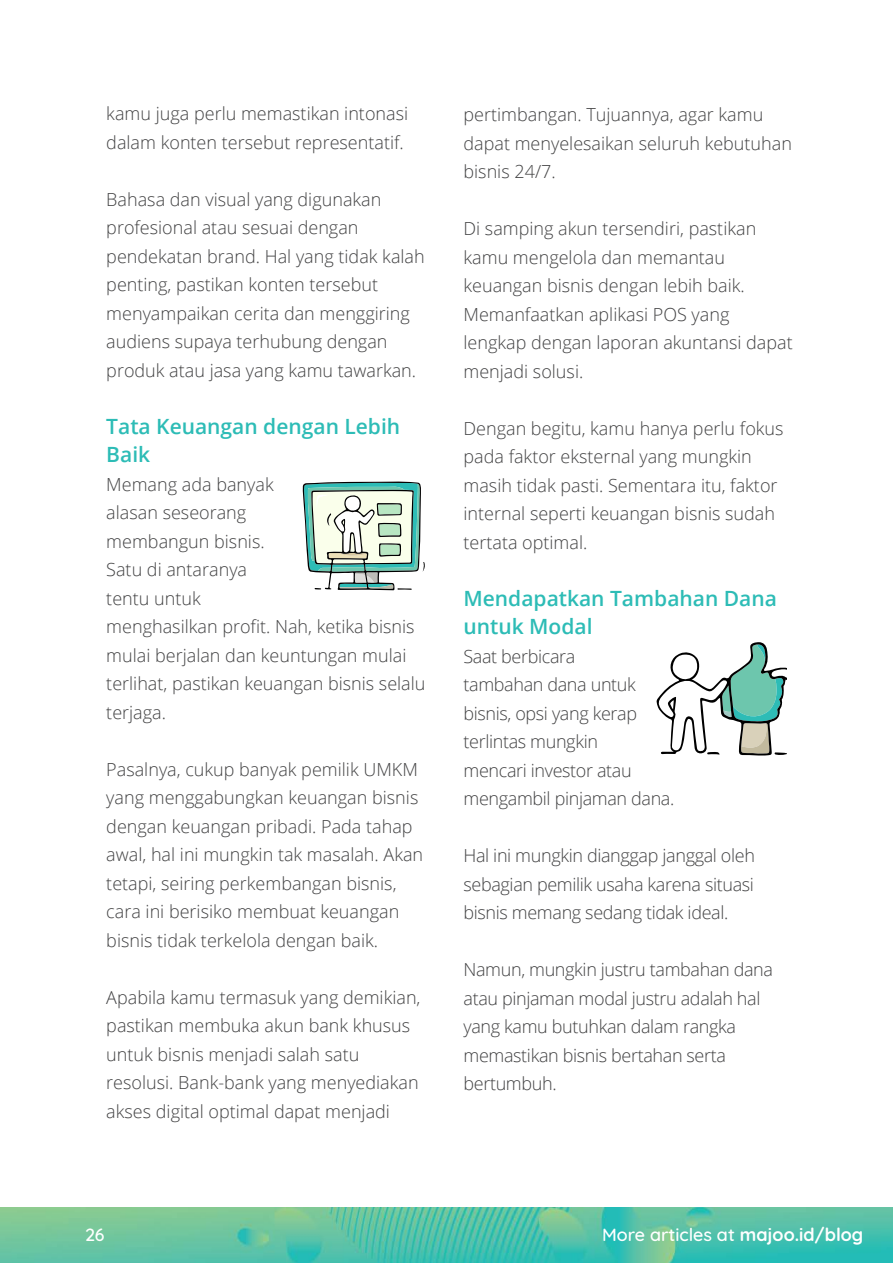
<style>
.page{position:relative;width:893px;height:1263px;background:#fff}
.page>*{position:absolute;margin:0;border:0;box-sizing:border-box;transform-origin:0 0}
.t1{font:600 21px/28.5px "Open Sans";color:#2dbcb6}
.t2{font:300 18px/28.5px "Open Sans";color:#424243}
.t3{font:300 18px/28.5px "Open Sans";letter-spacing:-.02em;color:#424243}
.t4{font:500 18px "Quicksand";color:#fff}
.s1{font-weight:700}
</style>
<div class="page">
<img style="left:0;top:1207px;width:893px;height:56px">
<svg style="left:303px;top:481px;width:122px;height:109px"></svg>
<svg style="left:657px;top:642px;width:130px;height:114px"></svg>
<p class="t2" style="left:106px;top:99px;width:303px">kamu juga perlu memastikan intonasi dalam konten tersebut representatif.</p>
<p class="t2" style="left:106px;top:184px;width:320px">Bahasa dan visual yang digunakan profesional atau sesuai dengan pendekatan brand. Hal yang tidak kalah penting, pastikan konten tersebut menyampaikan cerita dan menggiring audiens supaya terhubung dengan produk atau jasa yang kamu tawarkan.</p>
<p class="t1" style="left:106px;top:411px;width:295px">Tata Keuangan dengan Lebih<br>Baik</p>
<p class="t2" style="left:106px;top:469px;width:321px">Memang ada banyak<br>alasan seseorang<br>membangun bisnis.<br>Satu di antaranya<br>tentu untuk<br>menghasilkan profit. Nah, ketika bisnis mulai berjalan dan keuntungan mulai terlihat, pastikan keuangan bisnis selalu terjaga.</p>
<p class="t2" style="left:106px;top:754px;width:318px">Pasalnya, cukup banyak pemilik UMKM yang menggabungkan keuangan bisnis dengan keuangan pribadi. Pada tahap awal, hal ini mungkin tak masalah. Akan tetapi, seiring perkembangan bisnis, cara ini berisiko membuat keuangan bisnis tidak terkelola dengan baik.</p>
<p class="t2" style="left:106px;top:982px;width:316px">Apabila kamu termasuk yang demikian, pastikan membuka akun bank khusus untuk bisnis menjadi salah satu resolusi. Bank-bank yang menyediakan akses digital optimal dapat menjadi</p>
<p class="t2" style="left:463px;top:100px;width:330px">pertimbangan. Tujuannya, agar kamu dapat menyelesaikan seluruh kebutuhan bisnis 24/7.</p>
<p class="t2" style="left:463px;top:214px;width:331px">Di samping akun tersendiri, pastikan kamu mengelola dan memantau keuangan bisnis dengan lebih baik.<br>Memanfaatkan aplikasi POS yang lengkap dengan laporan akuntansi dapat menjadi solusi.</p>
<p class="t2" style="left:463px;top:413px;width:322px">Dengan begitu, kamu hanya perlu fokus pada faktor eksternal yang mungkin masih tidak pasti. Sementara itu, faktor internal seperti keuangan bisnis sudah tertata optimal.</p>
<p class="t1" style="left:463px;top:583px;width:315px">Mendapatkan Tambahan Dana untuk Modal</p>
<p class="t3" style="left:463px;top:641px;width:212px">Saat berbicara<br>tambahan dana untuk bisnis, opsi yang kerap terlintas mungkin<br>mencari investor atau mengambil pinjaman dana.</p>
<p class="t2" style="left:463px;top:841px;width:293px;text-align:justify">Hal ini mungkin dianggap janggal oleh sebagian pemilik usaha karena situasi bisnis memang sedang tidak ideal.</p>
<p class="t3" style="left:463px;top:955px;width:311px">Namun, mungkin justru tambahan dana atau pinjaman modal justru adalah hal yang kamu butuhkan dalam rangka memastikan bisnis bertahan serta bertumbuh.</p>
<p class="t4" style="left:85px;top:1220px;width:21px">26</p>
<p class="t4" style="left:602px;top:1220px;width:263px">More articles at <span class="s1">majoo.id/blog</span></p>
</div>
